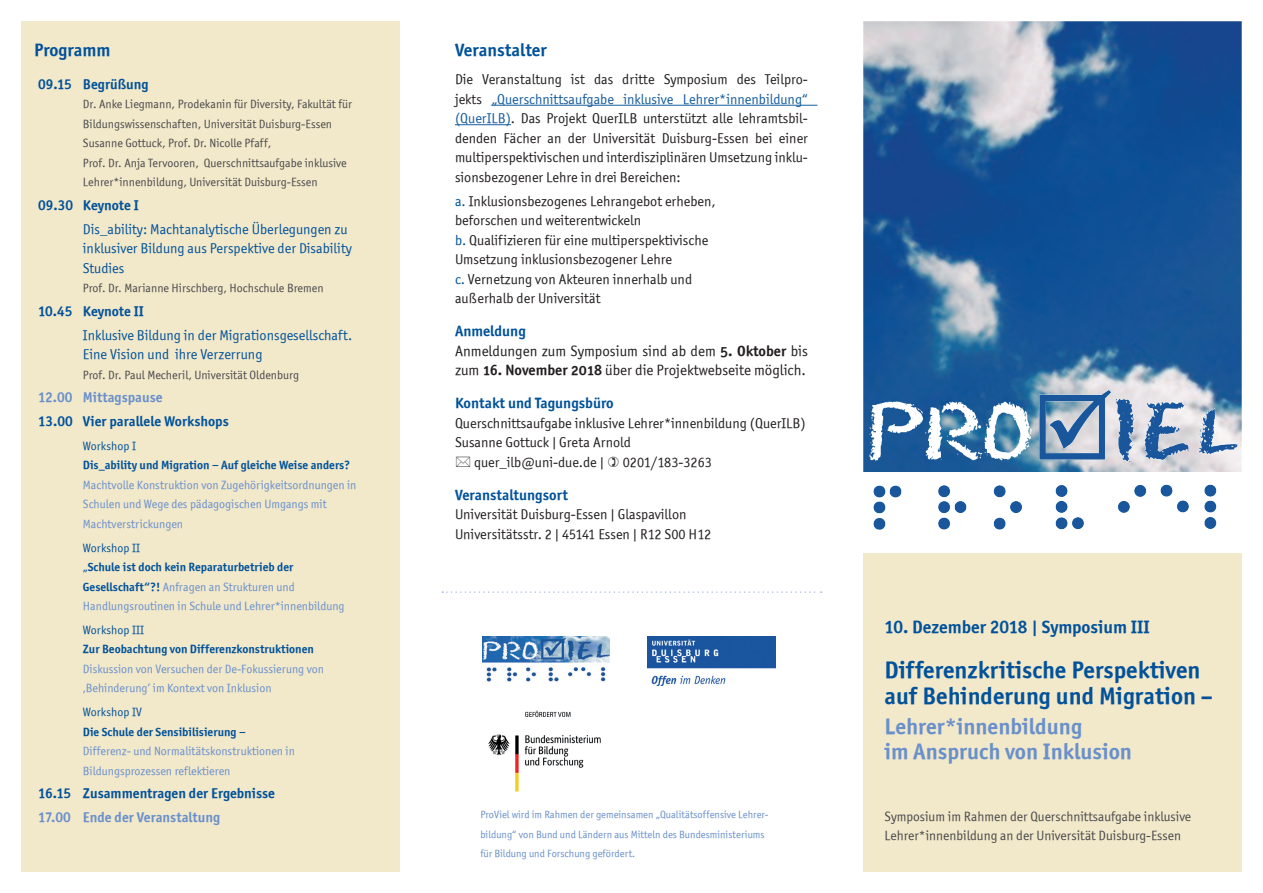
<style>
.page{position:relative;width:1263px;height:893px;background:#fff}
.page>*{position:absolute;margin:0;border:0;box-sizing:border-box;transform-origin:0 0}
.t1{font:24px/25.5px "Officina Sans ITCTT Bold";color:#01529a}
.t2{font:22.5px/25.5px "Officina Sans ITCTT Bold";color:#6990ca}
.t3{font:18px "Officina Sans ITCTT Bold";color:#01529a}
.t4{font:15px/19.5px "Officina Sans OSITCTT Book";color:#231f20}
.t5{font:15px "Officina Sans OSITCTT Bold";color:#01529a}
.t6{font:14.25px/19.5px "Officina Sans ITCTT Book";color:#231f20}
.t7{font:14.25px/19.5px "Officina Sans ITCTT Book";color:#01529a}
.t8{font:14.25px "Officina Sans ITCTT Bold";color:#01529a}
.t9{font:14.25px "Officina Sans ITCTT Bold";color:#6990ca}
.t10{font:14.25px "Officina Sans OSITCTT Bold";color:#6990ca}
.t11{font:14.25px "Officina Sans OSITCTT Bold";color:#01529a}
.t12{font:13.5px/19.5px "Officina Sans ITCTT Book";color:#494a4b}
.t13{font:12px/19.5px "Officina Sans ITCTT Book";color:#6990ca}
.t14{font:12px/19.5px "Officina Sans ITCTT Book";color:#494a4b}
.t15{font:12px "Officina Sans ITCTT Bold";color:#01529a}
.t16{font:12px "Officina Sans ITCTT Book";color:#01529a}
.t17{font:10.5px/19.5px "Officina Sans ITCTT Book";color:#6990ca}
.s1{font-family:"Officina Sans ITCTT Bold"}
.s2{font-family:"Officina Sans ITCTT Book";font-size:13.5px}
.s3{font-family:"Officina Sans ITCTT Book"}
.s4{font-family:"Officina Sans ITCTT Bold";color:#01529a}
.s5{color:#175d9e}
.s6{color:#01529a}
.s7{font-family:"Officina Sans OSITCTT Bold"}
</style>
<div class="page">
<img style="left:488px;top:710px;width:113px;height:82px">
<div style="left:21px;top:21px;width:379px;height:851px;background:#f2e8ca"></div>
<img style="left:863px;top:21px;width:379px;height:451px">
<div style="left:863px;top:553px;width:379px;height:319px;background:#f2e8ca"></div>
<img style="left:869px;top:385px;width:370px;height:145px">
<hr style="left:491px;top:105px;width:326px;height:1px;background:#175d9e">
<hr style="left:455px;top:124px;width:56px;height:1px;background:#175d9e">
<img style="left:482px;top:637px;width:128px;height:45px">
<svg style="left:442px;top:591px;width:380px;height:2px"></svg>
<img style="left:647px;top:636px;width:128px;height:49px">
<p class="t3" style="left:34px;top:39px;width:78px">Programm</p>
<p class="t8" style="left:38px;top:75px;width:112px">09.15 Begrüßung</p>
<p class="t14" style="left:83px;top:94px;width:271px">Dr. Anke Liegmann, Prodekanin für Diversity, Fakultät für Bildungswissenschaften, Universität Duisburg-Essen Susanne Gottuck, Prof. Dr. Nicolle Pfaff,<br>Prof. Dr. Anja Tervooren, Querschnittsaufgabe inklusive Lehrer*innenbildung, Universität Duisburg-Essen</p>
<p class="t8" style="left:38px;top:196px;width:102px">09.30 Keynote I</p>
<p class="t7" style="left:83px;top:219px;width:270px">Dis_ability: Machtanalytische Überlegungen zu inklusiver Bildung aus Perspektive der Disability<br>Studies</p>
<p class="t14" style="left:83px;top:278px;width:242px">Prof. Dr. Marianne Hirschberg, Hochschule Bremen</p>
<p class="t11" style="left:38px;top:302px;width:107px"><span class="s1">10.45</span> Keynote II</p>
<p class="t7" style="left:83px;top:325px;width:271px">Inklusive Bildung in der Migrationsgesellschaft.<br>Eine Vision und ihre Verzerrung</p>
<p class="t14" style="left:83px;top:365px;width:218px">Prof. Dr. Paul Mecheril, Universität Oldenburg</p>
<p class="t10" style="left:38px;top:389px;width:126px"><span class="s1">12.00</span> Mittagspause</p>
<p class="t8" style="left:38px;top:412px;width:192px">13.00 Vier parallele Workshops</p>
<p class="t16" style="left:83px;top:439px;width:55px">Workshop I</p>
<p class="t15" style="left:83px;top:458px;width:269px">Dis_ability und Migration <span class="s2">–</span> Auf gleiche Weise anders?</p>
<p class="t13" style="left:83px;top:475px;width:275px">Machtvolle Konstruktion von Zugehörigkeitsordnungen in<br>Schulen und Wege des pädagogischen Umgangs mit<br>Machtverstrickungen</p>
<p class="t16" style="left:83px;top:541px;width:59px">Workshop II</p>
<p class="t15" style="left:83px;top:560px;width:212px"><span class="s3">„</span>Schule ist doch kein Reparaturbetrieb der</p>
<p class="t13" style="left:83px;top:577px;width:263px"><span class="s4">Gesellschaft“?!</span> Anfragen an Strukturen und<br>Handlungsroutinen in Schule und Lehrer*innenbildung</p>
<p class="t16" style="left:83px;top:623px;width:63px">Workshop III</p>
<p class="t15" style="left:83px;top:642px;width:232px">Zur Beobachtung von Differenzkonstruktionen</p>
<p class="t13" style="left:83px;top:659px;width:243px">Diskussion von Versuchen der De-Fokussierung von ‚Behinderung’ im Kontext von Inklusion</p>
<p class="t16" style="left:83px;top:705px;width:60px">Workshop IV</p>
<p class="t15" style="left:83px;top:724px;width:164px">Die Schule der Sensibilisierung <span class="s2">–</span></p>
<p class="t13" style="left:83px;top:741px;width:214px">Differenz- und Normalitätskonstruktionen in<br>Bildungsprozessen reflektieren</p>
<p class="t8" style="left:38px;top:785px;width:238px">16.15 Zusammentragen der Ergebnisse</p>
<p class="t9" style="left:38px;top:808px;width:183px">17.00 Ende der Veranstaltung</p>
<p class="t3" style="left:455px;top:39px;width:93px">Veranstalter</p>
<p class="t6" style="left:455px;top:70px;width:354px;text-align:justify">Die Veranstaltung ist das dritte Symposium des Teilpro&shy;jekts <span class="s5">„Querschnittsaufgabe inklusive Lehrer*innenbildung“ (QuerILB)</span>. Das Projekt QuerILB unterstützt alle lehramtsbil&shy;denden Fächer an der Universität Duisburg-Essen bei einer multiperspektivischen und interdisziplinären Umsetzung inklu&shy;sionsbezogener Lehre in drei Bereichen:</p>
<p class="t6" style="left:455px;top:191px;width:262px"><span class="s6">a.</span> Inklusionsbezogenes Lehrangebot erheben, beforschen und weiterentwickeln<br><span class="s6">b.</span> Qualifizieren für eine multiperspektivische Umsetzung inklusionsbezogener Lehre<br><span class="s6">c.</span> Vernetzung von Akteuren innerhalb und außerhalb der Universität</p>
<p class="t5" style="left:455px;top:322px;width:72px">Anmeldung</p>
<p class="t4" style="left:455px;top:341px;width:354px">Anmeldungen zum Symposium sind ab dem <span class="s7">5. Oktober</span> bis zum <span class="s7">16. November 2018</span> über die Projektwebseite möglich.</p>
<p class="t5" style="left:455px;top:394px;width:160px">Kontakt und Tagungsbüro</p>
<p class="t6" style="left:455px;top:413px;width:352px">Querschnittsaufgabe inklusive Lehrer*innenbildung (QuerILB)</p>
<p class="t6" style="left:455px;top:433px;width:178px">Susanne Gottuck | Greta Arnold</p>
<p class="t6" style="left:474px;top:452px;width:132px">quer_ilb@uni-due.de |</p>
<p class="t6" style="left:623px;top:452px;width:91px">0201/183-3263</p>
<p class="t5" style="left:455px;top:485px;width:114px">Veranstaltungsort</p>
<p class="t6" style="left:455px;top:505px;width:258px">Universität Duisburg-Essen | Glaspavillon<br>Universitätsstr. 2 | 45141 Essen | R12 S00 H12</p>
<p class="t17" style="left:480px;top:805px;width:290px">ProViel wird im Rahmen der gemeinsamen „Qualitätsoffensive Lehrer&shy;bildung“ von Bund und Ländern aus Mitteln des Bundesministeriums für Bildung und Forschung gefördert.</p>
<p class="t3" style="left:884px;top:616px;width:267px">10. Dezember 2018 | Symposium III</p>
<h1 class="t1" style="left:884px;top:657px;width:330px">Differenzkritische Perspektiven auf Behinderung und Migration –</h1>
<h2 class="t2" style="left:884px;top:713px;width:249px">Lehrer*innenbildung<br>im Anspruch von Inklusion</h2>
<p class="t12" style="left:884px;top:806px;width:308px">Symposium im Rahmen der Querschnittsaufgabe inklusive<br>Lehrer*innenbildung an der Universität Duisburg-Essen</p>
</div>
